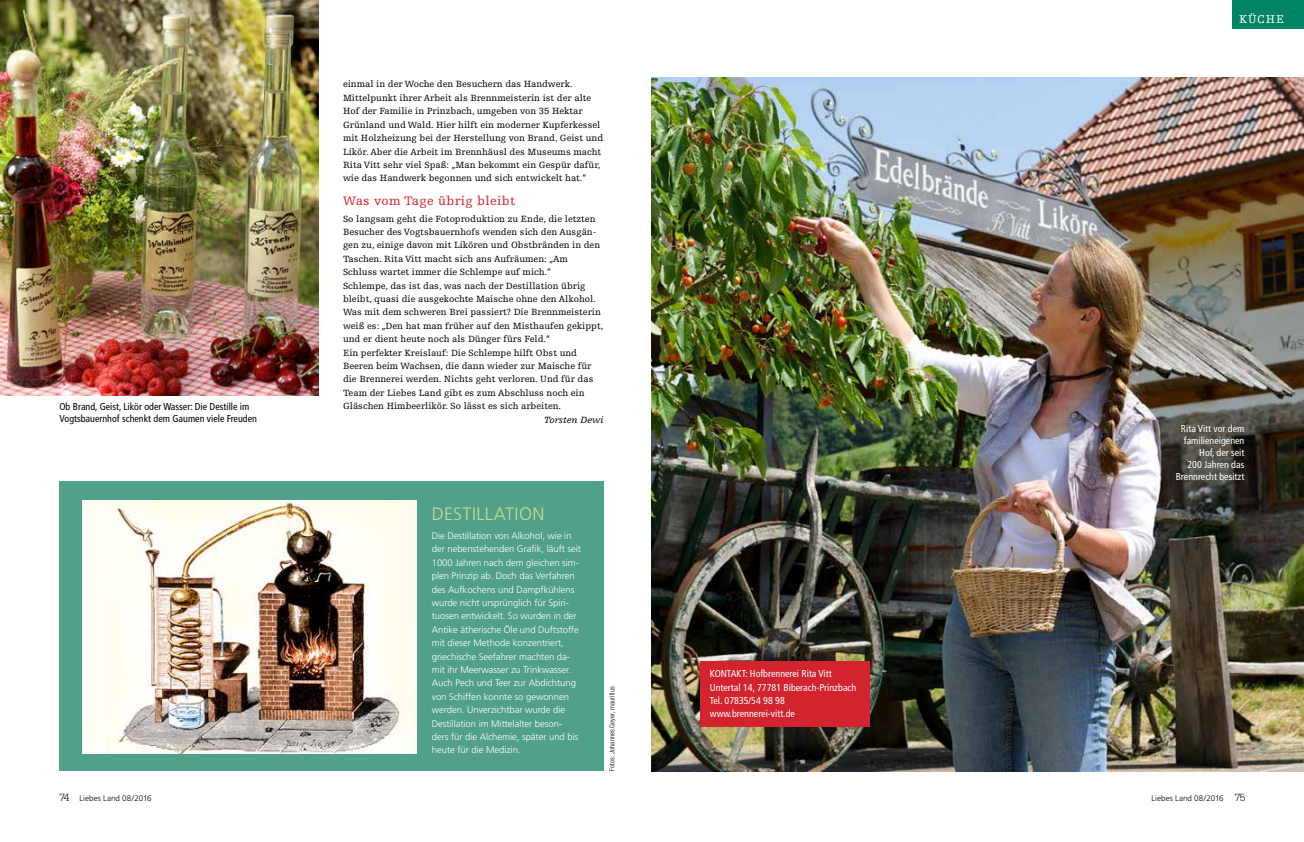
<style>
.page{position:relative;width:1304px;height:842px;background:#fff}
.page>*{position:absolute;margin:0;border:0;box-sizing:border-box;transform-origin:0 0}
.t1{font:300 18px "Frutiger";letter-spacing:.025em;color:#c6de89}
.t2{font:13px "Egyptienne F";letter-spacing:.03em;color:#d2232e}
.t3{font:12px "Egyptienne F";letter-spacing:.07em;color:#fff}
.t4{font:condensed 10px/12px "Frutiger";color:#fff}
.t5{font:condensed 10px/12px "Frutiger";color:#000}
.t6{font:9.5px/13.4px "Egyptienne F";color:#000}
.t7{font:300 9.5px/13.4px "Frutiger";letter-spacing:-.005em;color:#fff}
.t8{font:italic 9.5px "Egyptienne F";color:#000}
.t9{font:300 8px "Frutiger";letter-spacing:.01em;color:#000}
.t10{font:300 condensed 7px "Helvetica Neue";letter-spacing:.01em;color:#000}
.s1{font-family:"Serifa";font-size:11px}
</style>
<div class="page">
<div style="left:60px;top:481px;width:544px;height:290px;background:#51a08b"></div>
<img style="left:82px;top:500px;width:335px;height:253px">
<img style="left:652px;top:77px;width:652px;height:694px">
<img style="left:0;top:0;width:319px;height:396px">
<div style="left:700px;top:662px;width:169px;height:65px;background:#d2232e"></div>
<div style="left:1232px;top:0;width:72px;height:28px;background:#008465"></div>
<p class="t5" style="left:60px;top:401px;width:199px">Ob Brand, Geist, Likör oder Wasser: Die Destille im<br>Vogtsbauernhof schenkt dem Gaumen viele Freuden</p>
<p class="t6" style="left:343px;top:78px;width:262px">einmal in der Woche den Besuchern das Handwerk.<br>Mittelpunkt ihrer Arbeit als Brennmeisterin ist der alte Hof der Familie in Prinzbach, umgeben von 35 Hektar Grünland und Wald. Hier hilft ein moderner Kupferkessel mit Holzheizung bei der Herstellung von Brand, Geist und Likör. Aber die Arbeit im Brennhäusl des Museums macht Rita Vitt sehr viel Spaß: „Man bekommt ein Gespür dafür, wie das Handwerk begonnen und sich entwickelt hat.“</p>
<h2 class="t2" style="left:343px;top:193px;width:174px">Was vom Tage übrig bleibt</h2>
<p class="t6" style="left:343px;top:212px;width:262px">So langsam geht die Fotoproduktion zu Ende, die letzten Besucher des Vogtsbauernhofs wenden sich den Ausgän&shy;gen zu, einige davon mit Likören und Obstbränden in den Taschen. Rita Vitt macht sich ans Aufräumen: „Am Schluss wartet immer die Schlempe auf mich.“<br>Schlempe, das ist das, was nach der Destillation übrig bleibt, quasi die ausgekochte Maische ohne den Alkohol.<br>Was mit dem schweren Brei passiert? Die Brennmeisterin weiß es: „Den hat man früher auf den Misthaufen gekippt, und er dient heute noch als Dünger fürs Feld.“<br>Ein perfekter Kreislauf: Die Schlempe hilft Obst und Beeren beim Wachsen, die dann wieder zur Maische für die Brennerei werden. Nichts geht verloren. Und für das Team der Liebes Land gibt es zum Abschluss noch ein Gläschen Himbeerlikör. So lässt es sich arbeiten.</p>
<p class="t8" style="left:544px;top:414px;width:61px">Torsten Dewi</p>
<h1 class="t1" style="left:432px;top:503px;width:114px">DESTILLATION</h1>
<p class="t7" style="left:432px;top:529px;width:151px">Die Destillation von Alkohol, wie in der nebenstehenden Grafik, läuft seit 1000 Jahren nach dem gleichen sim&shy;plen Prinzip ab. Doch das Verfahren des Aufkochens und Dampfkühlens wurde nicht ursprünglich für Spiri&shy;tuosen entwickelt. So wurden in der Antike ätherische Öle und Duftstoffe mit dieser Methode konzentriert, griechische Seefahrer machten da&shy;mit ihr Meerwasser zu Trinkwasser.<br>Auch Pech und Teer zur Abdichtung von Schiffen konnte so gewonnen werden. Unverzichtbar wurde die Destillation im Mittelalter beson&shy;ders für die Alchemie, später und bis heute für die Medizin.</p>
<p class="t10" style="left:608px;top:771px;width:86px;rotate:-90deg">Fotos: Johannes Geyer, mauritius</p>
<p class="t4" style="left:710px;top:667px;width:148px;line-height:13.4px">KONTAKT: Hofbrennerei Rita Vitt<br>Untertal 14, 77781 Biberach-Prinzbach<br>Tel. 07835/54 98 98 www.brennerei-vitt.de</p>
<p class="t3" style="left:1239px;top:12px;width:47px">KÜCHE</p>
<p class="t4" style="left:1176px;top:422px;width:70px;text-align:right">Rita Vitt vor dem familieneigenen<br>Hof, der seit<br>200 Jahren das<br>Brennrecht besitzt</p>
<p class="t9" style="left:60px;top:794px;width:94px"><span class="s1">74</span> Liebes Land 08/2016</p>
<p class="t9" style="left:1152px;top:794px;width:95px">Liebes Land 08/2016 <span class="s1">75</span></p>
</div>
